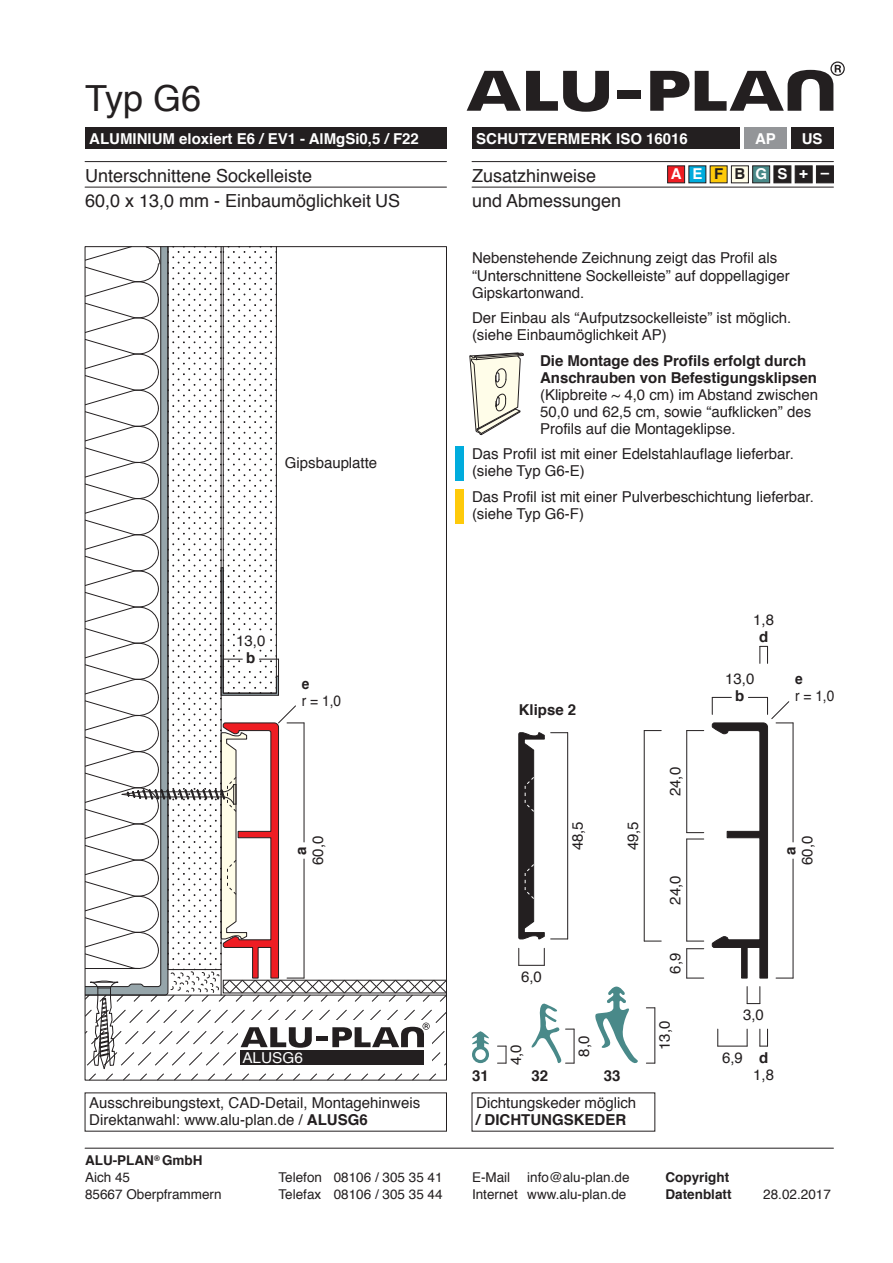
<style>
.page{position:relative;width:893px;height:1263px;background:#fff}
.page>*{position:absolute;margin:0;border:0;box-sizing:border-box;transform-origin:0 0}
.t1{font:36px "Helvetica";color:#231f20}
.t2{font:18px/25.5px "Helvetica";color:#231f20}
.t3{font:15px/17px "Helvetica";color:#231f20}
.t4{font:700 15px/17px "Helvetica";color:#231f20}
.t5{font:700 15px "Helvetica";color:#fff}
.t6{font:15px "Helvetica";color:#231f20;scale:.91 1}
.t7{font:15px "Helvetica";color:#fff}
.t8{font:700 15px "Helvetica";color:#231f20;scale:.91 1}
.t9{font:13.5px/17px "Helvetica";color:#231f20}
.t10{font:700 13.5px/17px "Helvetica";color:#231f20}
.s1{color:#231f20}
.s2{font-weight:700}
</style>
<div class="page">
<svg style="left:87px;top:248px;width:358px;height:830px"></svg>
<svg style="left:469px;top:352px;width:55px;height:84px"></svg>
<svg style="left:759px;top:1029px;width:9px;height:18px"></svg>
<svg style="left:747px;top:986px;width:13px;height:18px"></svg>
<svg style="left:717px;top:1029px;width:31px;height:18px"></svg>
<hr style="left:574px;top:1029px;width:1px;height:34px;background:#231f20">
<svg style="left:497px;top:1046px;width:10px;height:18px"></svg>
<hr style="left:654px;top:1008px;width:1px;height:55px;background:#231f20">
<svg style="left:595px;top:986px;width:43px;height:78px"></svg>
<svg style="left:531px;top:1003px;width:43px;height:61px"></svg>
<svg style="left:472px;top:1031px;width:17px;height:32px"></svg>
<hr style="left:686px;top:839px;width:1px;height:102px;background:#231f20">
<svg style="left:687px;top:941px;width:17px;height:1px"></svg>
<svg style="left:687px;top:730px;width:17px;height:1px"></svg>
<hr style="left:686px;top:730px;width:1px;height:103px;background:#231f20">
<svg style="left:687px;top:832px;width:17px;height:7px"></svg>
<svg style="left:645px;top:730px;width:16px;height:1px"></svg>
<svg style="left:644px;top:941px;width:17px;height:1px"></svg>
<hr style="left:644px;top:730px;width:1px;height:211px;background:#231f20">
<svg style="left:551px;top:732px;width:17px;height:1px"></svg>
<svg style="left:551px;top:938px;width:16px;height:1px"></svg>
<hr style="left:567px;top:733px;width:1px;height:206px;background:#231f20">
<svg style="left:686px;top:948px;width:18px;height:31px"></svg>
<svg style="left:518px;top:948px;width:27px;height:18px"></svg>
<svg style="left:518px;top:732px;width:27px;height:208px"></svg>
<svg style="left:711px;top:697px;width:82px;height:282px"></svg>
<hr style="left:793px;top:723px;width:1px;height:119px;background:#231f20">
<hr style="left:793px;top:859px;width:1px;height:119px;background:#231f20">
<svg style="left:759px;top:646px;width:9px;height:17px"></svg>
<div style="left:455px;top:446px;width:8px;height:34px;background:#00acdd"></div>
<div style="left:455px;top:489px;width:8px;height:34px;background:#feca0a"></div>
<hr style="left:85px;top:1148px;width:748px;height:1px;background:#231f20">
<hr style="left:85px;top:161px;width:361px;height:1px;background:#231f20">
<hr style="left:85px;top:187px;width:361px;height:1px;background:#231f20">
<hr style="left:472px;top:161px;width:361px;height:1px;background:#231f20">
<hr style="left:472px;top:187px;width:361px;height:1px;background:#231f20">
<div style="left:791px;top:128px;width:42px;height:21px;background:#231f20"></div>
<div style="left:744px;top:128px;width:43px;height:21px;background:#939598"></div>
<div style="left:472px;top:128px;width:268px;height:21px;background:#231f20"></div>
<div style="left:85px;top:128px;width:361px;height:21px;background:#231f20"></div>
<div style="left:795px;top:166px;width:17px;height:17px;background:#231f20;border:1px solid #231f20"></div>
<div style="left:816px;top:166px;width:18px;height:17px;background:#231f20"></div>
<div style="left:774px;top:166px;width:17px;height:17px;background:#231f20"></div>
<div style="left:752px;top:166px;width:18px;height:17px;background:#498989;border:1px solid #231f20"></div>
<div style="left:731px;top:166px;width:18px;height:17px;background:#fffde9;border:1px solid #231f20"></div>
<div style="left:710px;top:166px;width:17px;height:17px;background:#feca0a"></div>
<div style="left:689px;top:166px;width:17px;height:17px;background:#00acdd"></div>
<div style="left:667px;top:166px;width:18px;height:17px;background:#ee1d23;border:1px solid #231f20"></div>
<svg style="left:650px;top:71px;width:39px;height:40px"></svg>
<svg style="left:695px;top:61px;width:150px;height:50px"></svg>
<div style="left:617px;top:90px;width:24px;height:9px;background:#231f20"></div>
<svg style="left:467px;top:71px;width:142px;height:41px"></svg>
<h1 class="t1" style="left:85px;top:71px;width:118px">Typ G6</h1>
<p class="t5" style="left:89px;top:126px;width:331px">ALUMINIUM eloxiert E6 / EV1 - AlMgSi0,5 / F22</p>
<p class="t5" style="left:476px;top:126px;width:213px">SCHUTZVERMERK ISO 16016</p>
<p class="t5" style="left:755px;top:126px;width:22px">AP</p>
<p class="t5" style="left:802px;top:126px;width:22px">US</p>
<p class="t5" style="left:671px;top:162px;width:160px">AE<span class="s1">FB</span>GS+–</p>
<p class="t2" style="left:85px;top:163px;width:317px">Unterschnittene Sockelleiste<br>60,0 x 13,0 mm - Einbaumöglichkeit US</p>
<p class="t2" style="left:472px;top:163px;width:151px">Zusatzhinweise und Abmessungen</p>
<p class="t3" style="left:472px;top:250px;width:319px">Nebenstehende Zeichnung zeigt das Profil als “Unterschnittene Sockelleiste” auf doppellagiger<br>Gipskartonwand.</p>
<p class="t3" style="left:472px;top:310px;width:321px">Der Einbau als “Aufputzsockelleiste” ist möglich. (siehe Einbaumöglichkeit AP)</p>
<p class="t4" style="left:540px;top:352px;width:279px">Die Montage des Profils erfolgt durch<br>Anschrauben von Befestigungsklipsen</p>
<p class="t3" style="left:540px;top:387px;width:280px">(Klipbreite ~ 4,0 cm) im Abstand zwischen<br>50,0 und 62,5 cm, sowie “aufklicken” des<br>Profils auf die Montageklipse.</p>
<p class="t3" style="left:285px;top:454px;width:94px">Gipsbauplatte</p>
<p class="t3" style="left:472px;top:446px;width:323px">Das Profil ist mit einer Edelstahlauflage lieferbar. (siehe Typ G6-E)</p>
<p class="t3" style="left:472px;top:488px;width:343px">Das Profil ist mit einer Pulverbeschichtung lieferbar. (siehe Typ G6-F)</p>
<p class="t3" style="left:753px;top:611px;width:22px">1,8</p>
<p class="t3" style="left:236px;top:633px;width:31px">13,0</p>
<p class="t4" style="left:759px;top:628px;width:11px">d</p>
<p class="t4" style="left:246px;top:649px;width:11px">b</p>
<p class="t8" style="left:302px;top:671px;width:10px">e</p>
<p class="t6" style="left:302px;top:689px;width:45px">r = 1,0</p>
<p class="t4" style="left:519px;top:701px;width:59px">Klipse 2</p>
<p class="t3" style="left:725px;top:671px;width:31px">13,0</p>
<p class="t4" style="left:735px;top:688px;width:11px">b</p>
<p class="t8" style="left:795px;top:667px;width:10px">e</p>
<p class="t6" style="left:795px;top:684px;width:45px">r = 1,0</p>
<p class="t3" style="left:667px;top:796px;width:31px;rotate:-90deg">24,0</p>
<p class="t3" style="left:310px;top:865px;width:31px;rotate:-90deg">60,0</p>
<p class="t4" style="left:293px;top:855px;width:10px;rotate:-90deg">a</p>
<p class="t3" style="left:569px;top:850px;width:31px;rotate:-90deg">48,5</p>
<p class="t3" style="left:625px;top:850px;width:31px;rotate:-90deg">49,5</p>
<p class="t3" style="left:799px;top:865px;width:31px;rotate:-90deg">60,0</p>
<p class="t4" style="left:782px;top:855px;width:10px;rotate:-90deg">a</p>
<p class="t3" style="left:667px;top:905px;width:31px;rotate:-90deg">24,0</p>
<p class="t3" style="left:521px;top:968px;width:22px">6,0</p>
<p class="t3" style="left:667px;top:974px;width:22px;rotate:-90deg">6,9</p>
<p class="t7" style="left:242px;top:1046px;width:62px">ALUSG6</p>
<p class="t3" style="left:508px;top:1065px;width:22px;rotate:-90deg">4,0</p>
<p class="t3" style="left:576px;top:1056px;width:22px;rotate:-90deg">8,0</p>
<p class="t4" style="left:472px;top:1067px;width:18px">31</p>
<p class="t4" style="left:532px;top:1067px;width:18px">32</p>
<p class="t4" style="left:604px;top:1067px;width:18px">33</p>
<p class="t3" style="left:657px;top:1050px;width:31px;rotate:-90deg">13,0</p>
<p class="t3" style="left:743px;top:1007px;width:22px">3,0</p>
<p class="t3" style="left:722px;top:1049px;width:22px">6,9</p>
<p class="t4" style="left:759px;top:1049px;width:11px">d</p>
<p class="t3" style="left:753px;top:1066px;width:22px">1,8</p>
<p class="t3" style="left:89px;top:1095px;width:332px">Ausschreibungstext, CAD-Detail, Montagehinweis<br>Direktanwahl: www.alu-plan.de / <span class="s2">ALUSG6</span></p>
<p class="t3" style="left:476px;top:1095px;width:162px">Dichtungskeder möglich</p>
<p class="t4" style="left:476px;top:1112px;width:151px">/ DICHTUNGSKEDER</p>
<p class="t9" style="left:85px;top:1152px;width:138px"><span class="s2">ALU-PLAN</span><sup>®</sup> <span class="s2">GmbH<br></span>Aich 45<br>85667 Oberpframmern</p>
<p class="t9" style="left:472px;top:1169px;width:159px;text-align:right">info@alu-plan.de<br>Internet www.alu-plan.de</p>
<p class="t10" style="left:665px;top:1169px;width:68px">Copyright<br>Datenblatt</p>
<p class="t9" style="left:279px;top:1169px;width:166px">Telefon 08106 / 305 35 41<br>Telefax 08106 / 305 35 44</p>
<p class="t9" style="left:472px;top:1169px;width:40px">E-Mail</p>
<p class="t9" style="left:763px;top:1186px;width:69px">28.02.2017</p>
</div>
